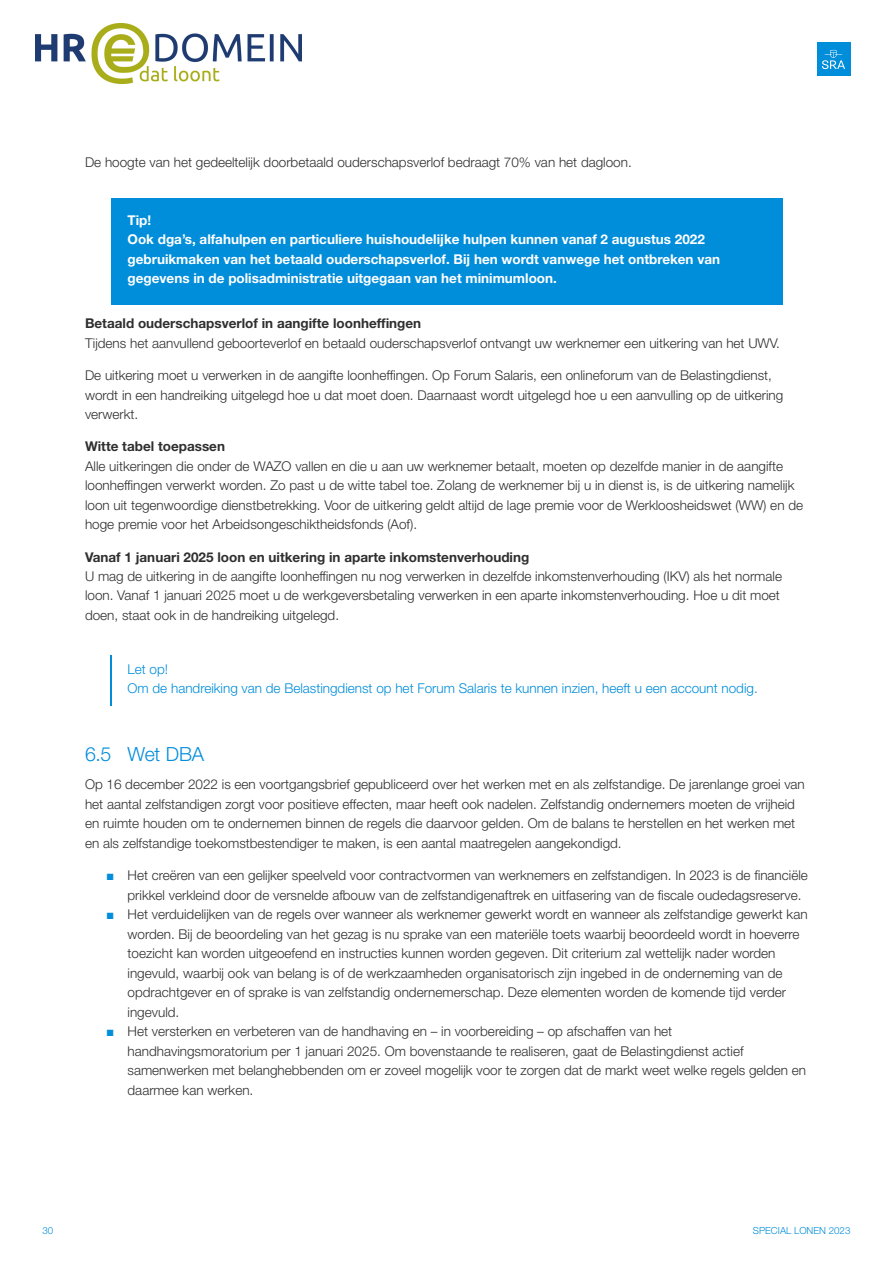
<style>
.page{position:relative;width:893px;height:1263px;background:#fff}
.page>*{position:absolute;margin:0;border:0;box-sizing:border-box;transform-origin:0 0}
.t1{font:300 19.5px "Helvetica Neue LT Std";letter-spacing:-.01em;color:#008dda}
.t2{font:300 13.5px/19.5px "Helvetica Neue LT Std";color:#2f2f2f}
.t3{font:700 13.5px/19.5px "Helvetica Neue LT Std";color:#fff}
.t4{font:700 13.5px "Helvetica Neue LT Std";color:#2f2f2f}
.t5{font:300 13.5px/19.5px "Helvetica Neue LT Std";color:#008dda}
.t6{font:300 9.75px "Helvetica Neue LT Std";color:#008dda}
.s1{font-family:"Arial";font-weight:700;color:#008dda}
</style>
<div class="page">
<div style="left:817px;top:43px;width:33px;height:33px;background:#008dda"></div>
<svg style="left:822px;top:50px;width:23px;height:19px"></svg>
<div style="left:111px;top:198px;width:671px;height:106px;background:#008dda"></div>
<hr style="left:111px;top:655px;width:1px;height:50px;background:#008dda">
<img style="left:36px;top:24px;width:265px;height:60px">
<p class="t2" style="left:85px;top:152px;width:548px">De hoogte van het gedeeltelijk doorbetaald ouderschapsverlof bedraagt 70% van het dagloon.</p>
<p class="t3" style="left:128px;top:210px;width:594px">Tip!<br>Ook dga’s, alfahulpen en particuliere huishoudelijke hulpen kunnen vanaf 2 augustus 2022 gebruikmaken van het betaald ouderschapsverlof. Bij hen wordt vanwege het ontbreken van gegevens in de polisadministratie uitgegaan van het minimumloon.</p>
<p class="t4" style="left:85px;top:315px;width:338px">Betaald ouderschapsverlof in aangifte loonheffingen</p>
<p class="t2" style="left:85px;top:333px;width:696px">Tijdens het aanvullend geboorteverlof en betaald ouderschapsverlof ontvangt uw werknemer een uitkering van het UWV.</p>
<p class="t2" style="left:85px;top:365px;width:700px">De uitkering moet u verwerken in de aangifte loonheffingen. Op Forum Salaris, een onlineforum van de Belastingdienst, wordt in een handreiking uitgelegd hoe u dat moet doen. Daarnaast wordt uitgelegd hoe u een aanvulling op de uitkering verwerkt.</p>
<p class="t4" style="left:85px;top:438px;width:141px">Witte tabel toepassen</p>
<p class="t2" style="left:85px;top:456px;width:719px">Alle uitkeringen die onder de WAZO vallen en die u aan uw werknemer betaalt, moeten op dezelfde manier in de aangifte loonheffingen verwerkt worden. Zo past u de witte tabel toe. Zolang de werknemer bij u in dienst is, is de uitkering namelijk loon uit tegenwoordige dienstbetrekking. Voor de uitkering geldt altijd de lage premie voor de Werkloosheidswet (WW) en de hoge premie voor het Arbeidsongeschiktheidsfonds (Aof).</p>
<p class="t4" style="left:85px;top:548px;width:446px">Vanaf 1 januari 2025 loon en uitkering in aparte inkomstenverhouding</p>
<p class="t2" style="left:85px;top:566px;width:698px">U mag de uitkering in de aangifte loonheffingen nu nog verwerken in dezelfde inkomstenverhouding (IKV) als het normale loon. Vanaf 1 januari 2025 moet u de werkgeversbetaling verwerken in een aparte inkomstenverhouding. Hoe u dit moet doen, staat ook in de handreiking uitgelegd.</p>
<p class="t5" style="left:128px;top:659px;width:632px">Let op!<br>Om de handreiking van de Belastingdienst op het Forum Salaris te kunnen inzien, heeft u een account nodig.</p>
<h1 class="t1" style="left:85px;top:742px;width:121px">6.5 Wet DBA</h1>
<p class="t2" style="left:85px;top:774px;width:721px">Op 16 december 2022 is een voortgangsbrief gepubliceerd over het werken met en als zelfstandige. De jarenlange groei van het aantal zelfstandigen zorgt voor positieve effecten, maar heeft ook nadelen. Zelfstandig ondernemers moeten de vrijheid en ruimte houden om te ondernemen binnen de regels die daarvoor gelden. Om de balans te herstellen en het werken met en als zelfstandige toekomstbestendiger te maken, is een aantal maatregelen aangekondigd.</p>
<p class="t2" style="left:128px;top:865px;width:682px;text-indent:-21px"><span class="s1">■</span> Het creëren van een gelijker speelveld voor contractvormen van werknemers en zelfstandigen. In 2023 is de financiële prikkel verkleind door de versnelde afbouw van de zelfstandigenaftrek en uitfasering van de fiscale oudedagsreserve.</p>
<p class="t2" style="left:128px;top:904px;width:682px;text-indent:-21px"><span class="s1">■</span> Het verduidelijken van de regels over wanneer als werknemer gewerkt wordt en wanneer als zelfstandige gewerkt kan worden. Bij de beoordeling van het gezag is nu sprake van een materiële toets waarbij beoordeeld wordt in hoeverre toezicht kan worden uitgeoefend en instructies kunnen worden gegeven. Dit criterium zal wettelijk nader worden ingevuld, waarbij ook van belang is of de werkzaamheden organisatorisch zijn ingebed in de onderneming van de opdrachtgever en of sprake is van zelfstandig ondernemerschap. Deze elementen worden de komende tijd verder ingevuld.</p>
<p class="t2" style="left:128px;top:1021px;width:680px;text-indent:-21px"><span class="s1">■</span> Het versterken en verbeteren van de handhaving en – in voorbereiding – op afschaffen van het handhavingsmoratorium per 1 januari 2025. Om bovenstaande te realiseren, gaat de Belastingdienst actief samenwerken met belanghebbenden om er zoveel mogelijk voor te zorgen dat de markt weet welke regels gelden en daarmee kan werken.</p>
<p class="t6" style="left:43px;top:1224px;width:12px">30</p>
<p class="t6" style="left:753px;top:1224px;width:99px">SPECIAL LONEN 2023</p>
</div>
